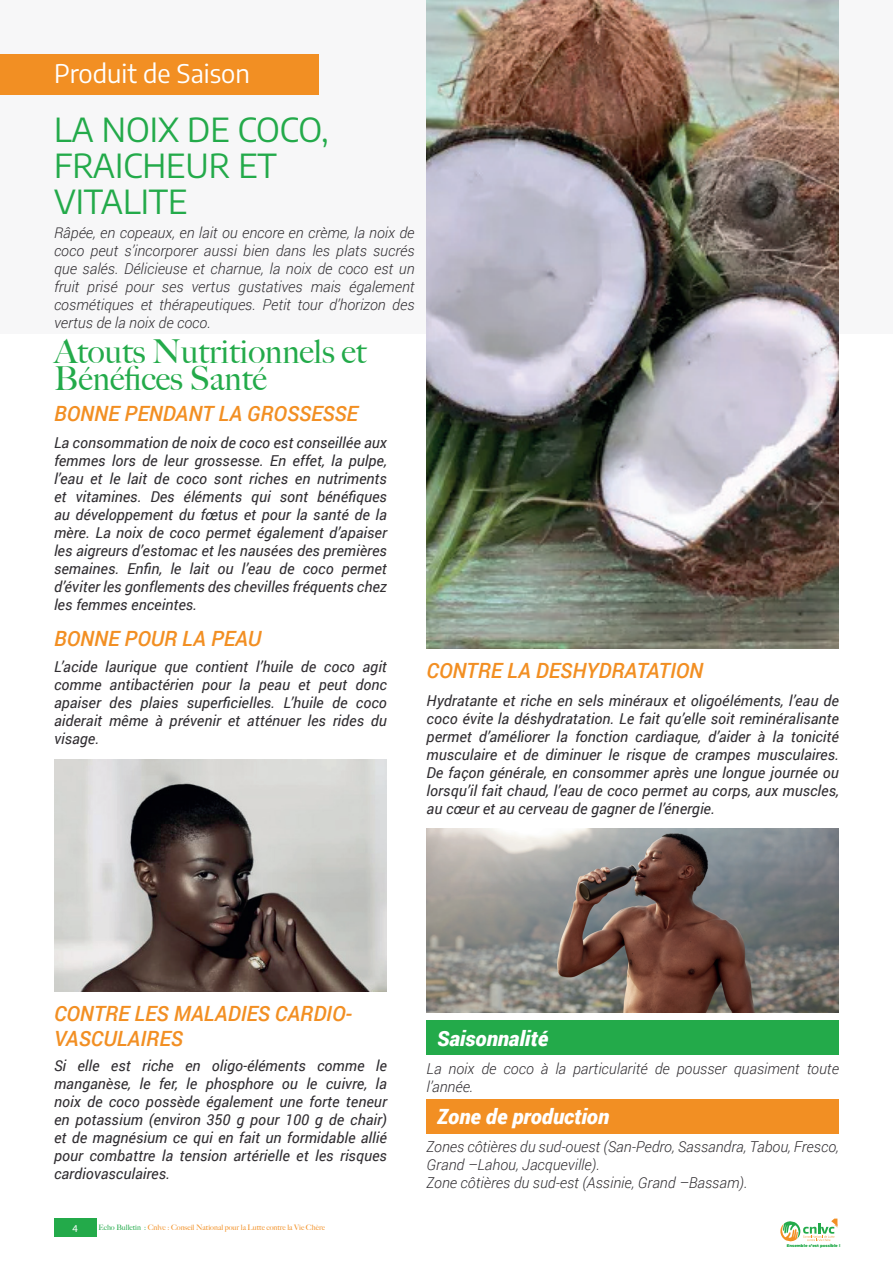
<style>
.page{position:relative;width:893px;height:1263px;background:#fff}
.page>*{position:absolute;margin:0;border:0;box-sizing:border-box;transform-origin:0 0}
.t1{font:500 33px/27px "Big Caslon";color:#23aa4a}
.t2{font:100 condensed 33px/36px "Encode Sans";color:#23aa4a}
.t3{font:100 condensed 25.5px "Encode Sans";color:#fff}
.t4{font:italic 500 21px/25.2px "Roboto";color:#f28f23}
.t5{font:italic 900 21px "Roboto";color:#fff}
.t6{font:italic 15px/18px "Roboto";color:#312e32;text-align:justify}
.t7{font:italic 300 15px/18px "Roboto";color:#312e32}
.t8{font:10.5px "Myriad Pro";color:#fff}
.t9{font:500 7.5px "Big Caslon";color:#f28f23}
.t10{font:900 3.9px "Montserrat";color:#23aa4a}
.s1{color:#23aa4a}
</style>
<div class="page">
<div style="left:54px;top:1218px;width:42px;height:19px;background:#23aa4a"></div>
<svg style="left:780px;top:1218px;width:57px;height:24px"></svg>
<div style="left:427px;top:1020px;width:412px;height:35px;background:#23aa4a"></div>
<div style="left:427px;top:1099px;width:412px;height:35px;background:#f28f23"></div>
<div style="left:0;top:0;width:893px;height:334px;background:#f7f7f8"></div>
<div style="left:0;top:54px;width:319px;height:40px;background:#f28f23"></div>
<img style="left:427px;top:0;width:412px;height:648px">
<img style="left:54px;top:759px;width:333px;height:232px">
<img style="left:427px;top:828px;width:412px;height:184px">
<h2 class="t3" style="left:54px;top:56px;width:197px">Produit de Saison</h2>
<h1 class="t2" style="left:54px;top:111px;width:276px">LA NOIX DE COCO,<br>FRAICHEUR ET<br>VITALITE</h1>
<p class="t7" style="left:54px;top:223px;width:362px;text-align:justify">Râpée, en copeaux, en lait ou encore en crème, la noix de coco peut s’incorporer aussi bien dans les plats sucrés que salés. Délicieuse et charnue, la noix de coco est un fruit prisé pour ses vertus gustatives mais également cosmétiques et thérapeutiques. Petit tour d’horizon des vertus de la noix de coco.</p>
<h1 class="t1" style="left:54px;top:336px;width:314px">Atouts Nutritionnels et<br>Bénéfices Santé</h1>
<h3 class="t4" style="left:54px;top:400px;width:306px">BONNE PENDANT LA GROSSESSE</h3>
<p class="t6" style="left:54px;top:433px;width:334px">La consommation de noix de coco est conseillée aux femmes lors de leur grossesse. En effet, la pulpe, l’eau et le lait de coco sont riches en nutriments et vitamines. Des éléments qui sont bénéfiques au développement du fœtus et pour la santé de la mère. La noix de coco permet également d’apaiser les aigreurs d’estomac et les nausées des premières semaines. Enfin, le lait ou l’eau de coco permet d’éviter les gonflements des chevilles fréquents chez les femmes enceintes.</p>
<h3 class="t4" style="left:54px;top:625px;width:209px">BONNE POUR LA PEAU</h3>
<p class="t6" style="left:54px;top:657px;width:334px">L’acide laurique que contient l’huile de coco agit comme antibactérien pour la peau et peut donc apaiser des plaies superficielles. L’huile de coco aiderait même à prévenir et atténuer les rides du visage.</p>
<h3 class="t4" style="left:427px;top:657px;width:278px">CONTRE LA DESHYDRATATION</h3>
<p class="t6" style="left:427px;top:691px;width:414px">Hydratante et riche en sels minéraux et oligoéléments, l’eau de coco évite la déshydratation. Le fait qu’elle soit reminéralisante permet d’améliorer la fonction cardiaque, d’aider à la tonicité musculaire et de diminuer le risque de crampes musculaires.<br>De façon générale, en consommer après une longue journée ou lorsqu’il fait chaud, l’eau de coco permet au corps, aux muscles, au cœur et au cerveau de gagner de l’énergie.</p>
<h3 class="t4" style="left:54px;top:1000px;width:300px">CONTRE LES MALADIES CARDIO-<br>VASCULAIRES</h3>
<p class="t6" style="left:54px;top:1056px;width:334px">Si elle est riche en oligo-éléments comme le manganèse, le fer, le phosphore ou le cuivre, la noix de coco possède également une forte teneur en potassium (environ 350 g pour 100 g de chair) et de magnésium ce qui en fait un formidable allié pour combattre la tension artérielle et les risques cardiovasculaires.</p>
<p class="t8" style="left:72px;top:1222px;width:7px">4</p>
<p class="t9" style="left:98px;top:1221px;width:228px"><span class="s1">Echo Bulletin :</span> Cnlvc : Conseil National pour la Lutte contre la Vie Chère</p>
<h3 class="t5" style="left:437px;top:1023px;width:112px">Saisonnalité</h3>
<p class="t7" style="left:427px;top:1059px;width:414px">La noix de coco à la particularité de pousser quasiment toute l’année.</p>
<h3 class="t5" style="left:437px;top:1102px;width:173px">Zone de production</h3>
<p class="t7" style="left:427px;top:1137px;width:414px">Zones côtières du sud-ouest (San-Pedro, Sassandra, Tabou, Fresco,<br>Grand –Lahou, Jacqueville).<br>Zone côtières du sud-est (Assinie, Grand –Bassam).</p>
<p class="t10" style="left:787px;top:1243px;width:55px">Ensemble c’est possible !</p>
</div>
